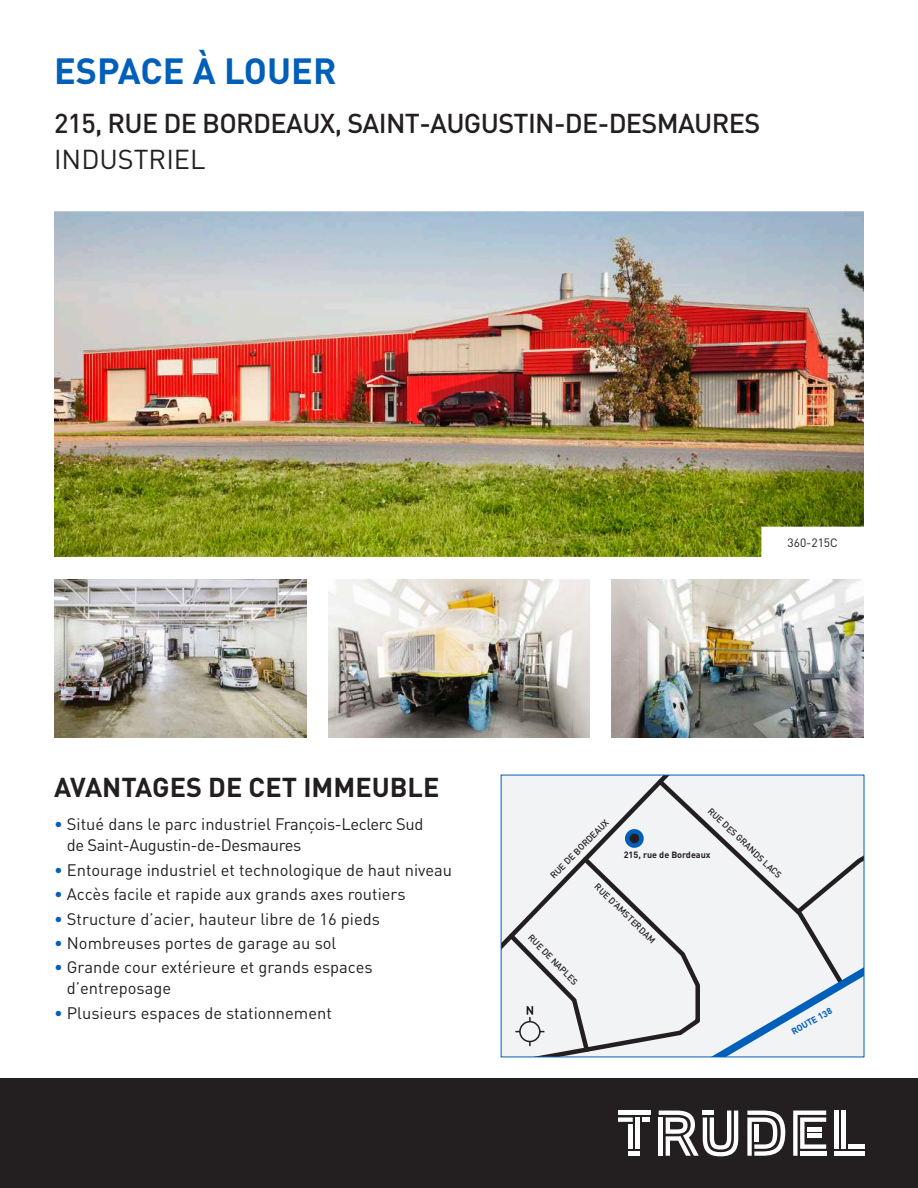
<style>
.page{position:relative;width:918px;height:1188px;background:#fff}
.page>*{position:absolute;margin:0;border:0;box-sizing:border-box;transform-origin:0 0}
.t1{font:700 36px "DIN";color:#005fb9}
.t2{font:500 27px "DIN";letter-spacing:-.025em;color:#231f20}
.t3{font:700 27px "DIN";color:#231f20}
.t4{font:27px "DIN";color:#231f20}
.t5{font:16.5px/21px "DIN";color:#231f20}
.t6{font:16.5px/21px "DIN";letter-spacing:-.025em;color:#231f20}
.t7{font:12px "DIN";color:#231f20}
.t8{font:500 9px "DIN";color:#231f20}
.t9{font:700 9px "DIN";color:#231f20}
.t10{font:700 9px "DIN";color:#005fb9}
.s1{color:#005fb9}
</style>
<div class="page">
<img style="left:54px;top:580px;width:253px;height:158px">
<img style="left:611px;top:580px;width:253px;height:158px">
<img style="left:328px;top:580px;width:262px;height:158px">
<img style="left:54px;top:211px;width:810px;height:346px">
<div style="left:0;top:1079px;width:918px;height:109px;background:#231f20"></div>
<svg style="left:501px;top:775px;width:363px;height:282px"></svg>
<div style="left:520px;top:1022px;width:20px;height:20px;background:#f2f3f4;border-radius:50%"></div>
<div style="left:519px;top:1021px;width:22px;height:21px;border:2px solid #231f20;border-radius:50%"></div>
<hr style="left:618px;top:1111px;width:32px;height:4px;background:#fff">
<div style="left:618px;top:1117px;width:15px;height:5px;background:#fff"></div>
<div style="left:642px;top:1117px;width:8px;height:5px;background:#fff"></div>
<div style="left:628px;top:1151px;width:12px;height:5px;background:#fff"></div>
<div style="left:628px;top:1124px;width:5px;height:25px;background:#fff"></div>
<div style="left:635px;top:1117px;width:5px;height:32px;background:#fff"></div>
<svg style="left:747px;top:1111px;width:38px;height:45px"></svg>
<svg style="left:793px;top:1111px;width:33px;height:45px"></svg>
<hr style="left:834px;top:1111px;width:4px;height:38px;background:#fff">
<hr style="left:841px;top:1111px;width:4px;height:38px;background:#fff">
<div style="left:834px;top:1151px;width:30px;height:5px;background:#fff"></div>
<div style="left:848px;top:1144px;width:16px;height:5px;background:#fff"></div>
<svg style="left:659px;top:1111px;width:79px;height:45px"></svg>
<h1 class="t1" style="left:54px;top:47px;width:284px">ESPACE À LOUER</h1>
<h2 class="t2" style="left:54px;top:106px;width:708px">215, RUE DE BORDEAUX, SAINT-AUGUSTIN-DE-DESMAURES</h2>
<h2 class="t4" style="left:54px;top:143px;width:153px">INDUSTRIEL</h2>
<h2 class="t3" style="left:54px;top:770px;width:387px">AVANTAGES DE CET IMMEUBLE</h2>
<p class="t7" style="left:788px;top:535px;width:52px">360-215C</p>
<p class="t6" style="left:67px;top:814px;width:358px;text-indent:-13px"><span class="s1">•</span> Situé dans le parc industriel François-Leclerc Sud de Saint-Augustin-de-Desmaures</p>
<p class="t5" style="left:54px;top:859px;width:400px"><span class="s1">•</span> Entourage industriel et technologique de haut niveau</p>
<p class="t5" style="left:54px;top:883px;width:353px"><span class="s1">•</span> Accès facile et rapide aux grands axes routiers</p>
<p class="t5" style="left:54px;top:908px;width:328px"><span class="s1">•</span> Structure d’acier, hauteur libre de 16 pieds</p>
<p class="t5" style="left:54px;top:932px;width:284px"><span class="s1">•</span> Nombreuses portes de garage au sol</p>
<p class="t5" style="left:67px;top:957px;width:307px;text-indent:-13px"><span class="s1">•</span> Grande cour extérieure et grands espaces d’entreposage</p>
<p class="t5" style="left:54px;top:1002px;width:279px"><span class="s1">•</span> Plusieurs espaces de stationnement</p>
<p class="t8" style="left:548px;top:873px;width:81px;rotate:-46deg">RUE DE BORDEAUX</p>
<p class="t8" style="left:713px;top:806px;width:99px;rotate:43deg">RUE DES GRANDS LACS</p>
<p class="t8" style="left:600px;top:881px;width:82px;rotate:44deg">RUE D’AMSTERDAM</p>
<p class="t9" style="left:624px;top:849px;width:88px">215, rue de Bordeaux</p>
<p class="t8" style="left:534px;top:932px;width:68px;rotate:46deg">RUE DE NAPLES</p>
<p class="t10" style="left:789px;top:1027px;width:47px;rotate:-30deg">ROUTE 138</p>
</div>
